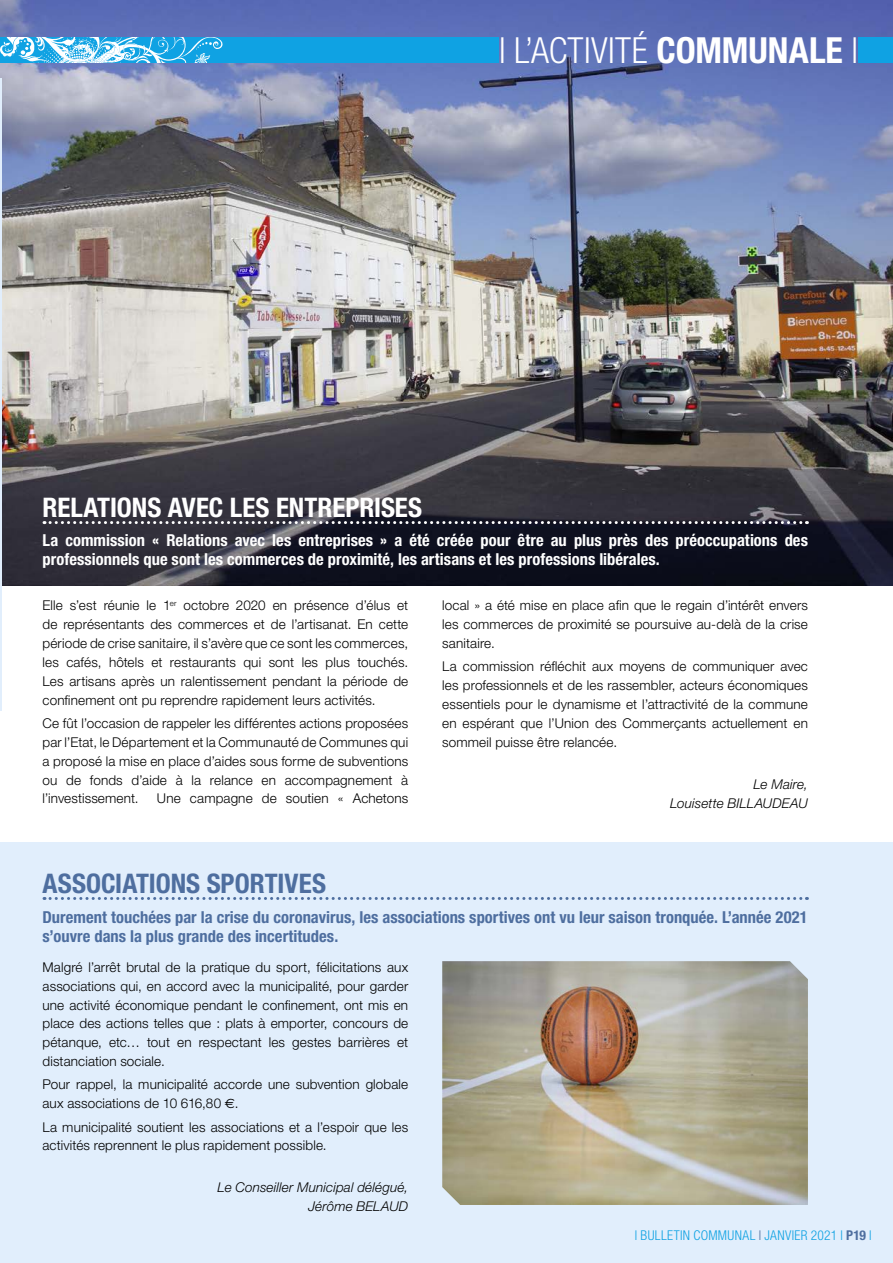
<style>
.page{position:relative;width:893px;height:1263px;background:#fff}
.page>*{position:absolute;margin:0;border:0;box-sizing:border-box;transform-origin:0 0}
.t1{font:300 condensed 36px "Helvetica Neue";letter-spacing:.015em;color:#fff}
.t2{font:700 condensed 27px "Helvetica Neue";letter-spacing:-.005em;color:#fff}
.t3{font:700 condensed 27px "Helvetica Neue";color:#4e6e9f}
.t4{font:700 condensed 16.5px/18.9px "Helvetica Neue";letter-spacing:.005em;color:#fff}
.t5{font:700 condensed 16.5px/18.9px "Helvetica Neue";letter-spacing:.005em;color:#4e6e9f}
.t6{font:300 13.5px/18.9px "Helvetica Neue";letter-spacing:.01em;color:#000;text-align:justify}
.t7{font:italic 300 13.5px/18.9px "Helvetica Neue";letter-spacing:.01em;color:#000;text-align:right}
.t8{font:300 condensed 13.5px "Helvetica Neue";letter-spacing:.03em;color:#0fa2e3}
.s1{font-weight:700}
.s2{font-family:"Euro Sans";font-weight:400}
.s3{color:#4e6e9f}
.s4{font-weight:700;color:#4e6e9f}
</style>
<div class="page">
<img style="left:0;top:0;width:893px;height:586px">
<div style="left:0;top:842px;width:893px;height:421px;background:#e1eefc"></div>
<svg style="left:44px;top:521px;width:763px;height:3px"></svg>
<svg style="left:44px;top:897px;width:763px;height:3px"></svg>
<img style="left:442px;top:961px;width:366px;height:244px">
<hr style="left:0;top:78px;width:1px;height:632px;background:#e1eefc">
<div style="left:859px;top:38px;width:34px;height:25px;background:#0fa2e3"></div>
<div style="left:0;top:38px;width:499px;height:25px;background:#0fa2e3"></div>
<svg style="left:0;top:38px;width:223px;height:25px"></svg>
<h1 class="t1" style="left:499px;top:29px;width:361px">l L’ACTIVITÉ <span class="s1">COMMUNALE</span> l</h1>
<h2 class="t2" style="left:43px;top:491px;width:381px">RELATIONS AVEC LES ENTREPRISES</h2>
<p class="t4" style="left:43px;top:530px;width:767px">La commission « Relations avec les entreprises » a été créée pour être au plus près des préoccupations des professionnels que sont les commerces de proximité, les artisans et les professions libérales.</p>
<p class="t6" style="left:43px;top:596px;width:367px">Elle s’est réunie le 1<sup>er</sup> octobre 2020 en présence d’élus et de représentants des commerces et de l’artisanat. En cette période de crise sanitaire, il s’avère que ce sont les commerces, les cafés, hôtels et restaurants qui sont les plus touchés.<br>Les artisans après un ralentissement pendant la période de confinement ont pu reprendre rapidement leurs activités.</p>
<p class="t6" style="left:43px;top:713px;width:367px">Ce fût l’occasion de rappeler les différentes actions proposées par l’Etat, le Département et la Communauté de Communes qui a proposé la mise en place d’aides sous forme de subventions ou de fonds d’aide à la relance en accompagnement à l’investissement.</p>
<p class="t6" style="left:157px;top:789px;width:253px">Une campagne de soutien « Achetons</p>
<p class="t6" style="left:442px;top:596px;width:367px">local » a été mise en place afin que le regain d’intérêt envers les commerces de proximité se poursuive au-delà de la crise sanitaire.</p>
<p class="t6" style="left:442px;top:657px;width:367px">La commission réfléchit aux moyens de communiquer avec les professionnels et de les rassembler, acteurs économiques essentiels pour le dynamisme et l’attractivité de la commune en espérant que l’Union des Commerçants actuellement en sommeil puisse être relancée.</p>
<p class="t7" style="left:670px;top:774px;width:139px">Le Maire,<br>Louisette BILLAUDEAU</p>
<h2 class="t3" style="left:43px;top:867px;width:285px">ASSOCIATIONS SPORTIVES</h2>
<p class="t5" style="left:43px;top:908px;width:767px">Durement touchées par la crise du coronavirus, les associations sportives ont vu leur saison tronquée. L’année 2021 s’ouvre dans la plus grande des incertitudes.</p>
<p class="t6" style="left:43px;top:957px;width:367px">Malgré l’arrêt brutal de la pratique du sport, félicitations aux associations qui, en accord avec la municipalité, pour garder une activité économique pendant le confinement, ont mis en place des actions telles que : plats à emporter, concours de pétanque, etc… tout en respectant les gestes barrières et distanciation sociale.</p>
<p class="t6" style="left:43px;top:1075px;width:367px">Pour rappel, la municipalité accorde une subvention globale aux associations de 10 616,80 <span class="s2">€</span>.</p>
<p class="t6" style="left:43px;top:1117px;width:367px">La municipalité soutient les associations et a l’espoir que les activités reprennent le plus rapidement possible.</p>
<p class="t7" style="left:218px;top:1178px;width:192px">Le Conseiller Municipal délégué,<br>Jérôme BELAUD</p>
<p class="t8" style="left:635px;top:1227px;width:238px">l BULLETIN COMMUNAL <span class="s3">l</span> JANVIER 2021 l <span class="s4">P19</span> l</p>
</div>
